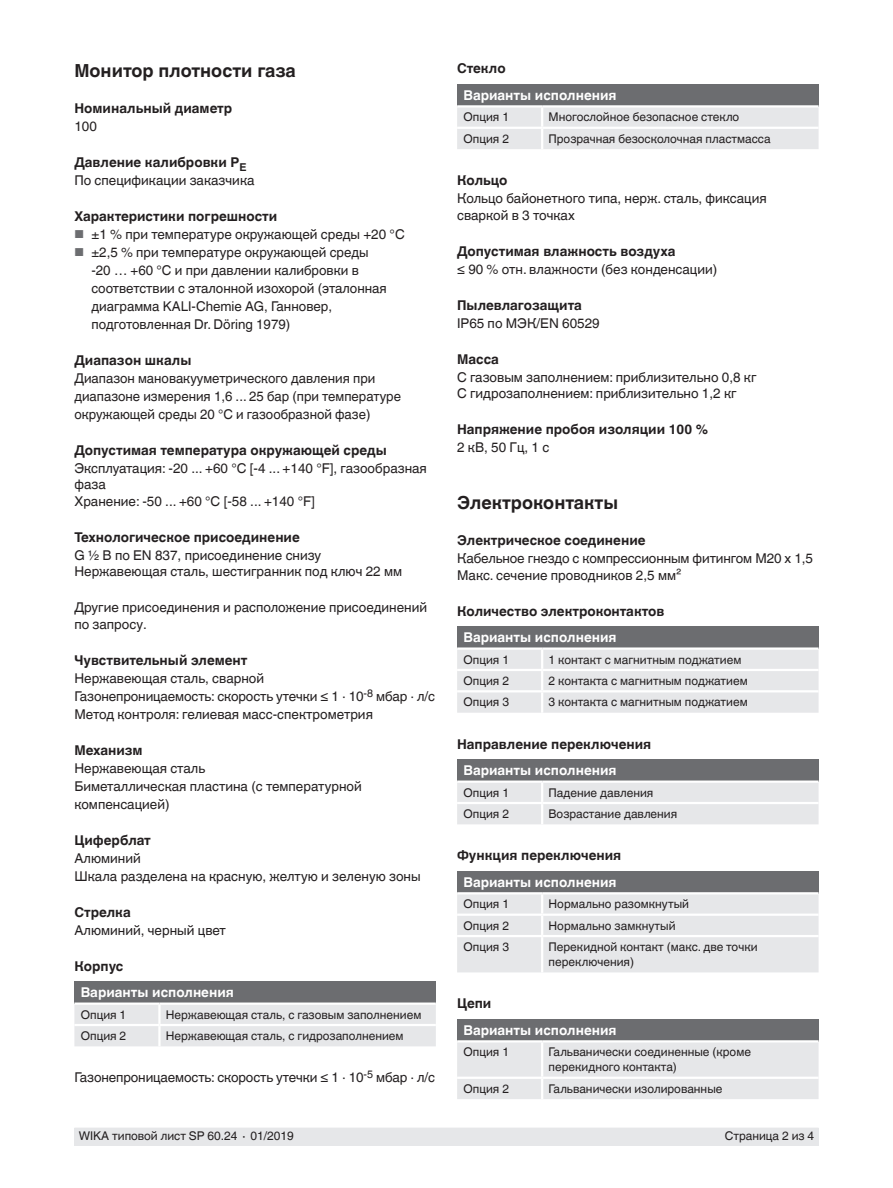
<style>
.page{position:relative;width:893px;height:1188px;background:#fff}
.page>*{position:absolute;margin:0;border:0;box-sizing:border-box;transform-origin:0 0}
.t1{font:700 18px "Helvetica World";color:#231f20}
.t2{font:13.5px/18px "Helvetica World";color:#231f20}
.t3{font:700 13.5px "Helvetica World";color:#231f20}
.t4{font:700 13.5px "Helvetica World";color:#fff}
.t5{font:12px/15px "Helvetica World";color:#231f20}
.s1{font-weight:700}
.s2{font-size:11.55px;color:#6c6d70}
</style>
<div class="page">
<div style="left:74px;top:1128px;width:745px;height:17px;background:#e6e7e9"></div>
<div style="left:74px;top:981px;width:362px;height:23px;background:#6c6d70"></div>
<div style="left:74px;top:1005px;width:362px;height:41px;background:#e6e7e9"></div>
<hr style="left:74px;top:1003px;width:85px;height:2px;background:#fff">
<hr style="left:159px;top:1003px;width:277px;height:2px;background:#fff">
<hr style="left:158px;top:1005px;width:3px;height:19px;background:#fff">
<hr style="left:74px;top:1024px;width:85px;height:2px;background:#fff">
<hr style="left:159px;top:1024px;width:277px;height:2px;background:#fff">
<hr style="left:158px;top:1026px;width:3px;height:20px;background:#fff">
<div style="left:457px;top:84px;width:362px;height:22px;background:#6c6d70"></div>
<hr style="left:457px;top:105px;width:85px;height:3px;background:#fff">
<hr style="left:542px;top:105px;width:277px;height:3px;background:#fff">
<div style="left:457px;top:106px;width:362px;height:43px;background:#e6e7e9"></div>
<hr style="left:457px;top:127px;width:85px;height:2px;background:#fff">
<hr style="left:542px;top:127px;width:277px;height:2px;background:#fff">
<hr style="left:541px;top:129px;width:2px;height:20px;background:#fff">
<div style="left:457px;top:626px;width:362px;height:23px;background:#6c6d70"></div>
<hr style="left:457px;top:647px;width:85px;height:3px;background:#fff">
<hr style="left:542px;top:647px;width:277px;height:3px;background:#fff">
<div style="left:457px;top:650px;width:362px;height:63px;background:#e6e7e9"></div>
<hr style="left:457px;top:690px;width:85px;height:2px;background:#fff">
<hr style="left:542px;top:690px;width:277px;height:2px;background:#fff">
<hr style="left:541px;top:692px;width:2px;height:21px;background:#fff">
<div style="left:457px;top:759px;width:362px;height:23px;background:#6c6d70"></div>
<hr style="left:457px;top:781px;width:85px;height:2px;background:#fff">
<hr style="left:542px;top:781px;width:277px;height:2px;background:#fff">
<div style="left:457px;top:783px;width:362px;height:41px;background:#e6e7e9"></div>
<hr style="left:457px;top:802px;width:85px;height:2px;background:#fff">
<hr style="left:542px;top:802px;width:277px;height:2px;background:#fff">
<hr style="left:541px;top:804px;width:2px;height:20px;background:#fff">
<div style="left:457px;top:871px;width:362px;height:22px;background:#6c6d70"></div>
<hr style="left:457px;top:892px;width:85px;height:2px;background:#fff">
<hr style="left:542px;top:892px;width:277px;height:2px;background:#fff">
<div style="left:457px;top:893px;width:362px;height:79px;background:#e6e7e9"></div>
<hr style="left:457px;top:935px;width:85px;height:2px;background:#fff">
<hr style="left:542px;top:935px;width:277px;height:2px;background:#fff">
<hr style="left:541px;top:937px;width:2px;height:35px;background:#fff">
<div style="left:457px;top:1019px;width:362px;height:22px;background:#6c6d70"></div>
<div style="left:457px;top:1043px;width:362px;height:56px;background:#e6e7e9"></div>
<hr style="left:457px;top:1040px;width:85px;height:3px;background:#fff">
<hr style="left:542px;top:1040px;width:277px;height:3px;background:#fff">
<hr style="left:541px;top:1043px;width:2px;height:34px;background:#fff">
<hr style="left:457px;top:1077px;width:85px;height:2px;background:#fff">
<hr style="left:542px;top:1077px;width:277px;height:2px;background:#fff">
<hr style="left:541px;top:1079px;width:2px;height:20px;background:#fff">
<h1 class="t1" style="left:74px;top:60px;width:223px">Монитор плотности газа</h1>
<p class="t3" style="left:74px;top:100px;width:159px">Номинальный диаметр</p>
<p class="t2" style="left:74px;top:117px;width:24px">100</p>
<p class="t2" style="left:74px;top:153px;width:182px"><span class="s1">Давление калибровки P</span><sub>E<br></sub>По спецификации заказчика</p>
<p class="t3" style="left:74px;top:208px;width:204px">Характеристики погрешности</p>
<p class="t2" style="left:74px;top:225px;width:332px"><span class="s2">■</span> ±1 % при температуре окружающей среды +20 °C</p>
<p class="t2" style="left:91px;top:243px;width:297px;text-indent:-17px"><span class="s2">■</span> ±2,5 % при температуре окружающей среды -20 … +60 °C и при давлении калибровки в соответствии с эталонной изохорой (эталонная диаграмма KALI-Chemie AG, Ганновер, подготовленная Dr. Döring 1979)</p>
<p class="t3" style="left:74px;top:352px;width:119px">Диапазон шкалы</p>
<p class="t2" style="left:74px;top:369px;width:328px">Диапазон мановакууметрического давления при диапазоне измерения 1,6 ... 25 бар (при температуре окружающей среды 20 °C и газообразной фазе)</p>
<p class="t3" style="left:74px;top:442px;width:314px">Допустимая температура окружающей среды</p>
<p class="t2" style="left:74px;top:460px;width:354px;line-height:16.5px">Эксплуатация: -20 ... +60 °C [-4 ... +140 °F], газообразная фаза<br>Хранение: -50 ... +60 °C [-58 ... +140 °F]</p>
<p class="t3" style="left:74px;top:529px;width:227px">Технологическое присоединение</p>
<p class="t2" style="left:74px;top:547px;width:329px;line-height:16.5px">G ½ B по EN 837, присоединение снизу<br>Нержавеющая сталь, шестигранник под ключ 22 мм</p>
<p class="t2" style="left:74px;top:599px;width:354px;line-height:16.5px">Другие присоединения и расположение присоединений по запросу.</p>
<p class="t3" style="left:74px;top:652px;width:175px">Чувствительный элемент</p>
<p class="t2" style="left:74px;top:669px;width:362px">Нержавеющая сталь, сварной<br>Газонепроницаемость: скорость утечки ≤ 1 · 10<sup>-8</sup> мбар · л/с<br>Метод контроля: гелиевая масс-спектрометрия</p>
<p class="t3" style="left:74px;top:742px;width:70px">Механизм</p>
<p class="t2" style="left:74px;top:759px;width:289px">Нержавеющая сталь<br>Биметаллическая пластина (с температурной компенсацией)</p>
<p class="t3" style="left:74px;top:832px;width:78px">Циферблат</p>
<p class="t2" style="left:74px;top:849px;width:348px">Алюминий<br>Шкала разделена на красную, желтую и зеленую зоны</p>
<p class="t3" style="left:74px;top:904px;width:58px">Стрелка</p>
<p class="t2" style="left:74px;top:921px;width:153px">Алюминий, черный цвет</p>
<p class="t3" style="left:74px;top:958px;width:51px">Корпус</p>
<p class="t4" style="left:81px;top:985px;width:155px">Варианты исполнения</p>
<p class="t5" style="left:81px;top:1007px;width:47px">Опция 1</p>
<p class="t5" style="left:166px;top:1007px;width:257px">Нержавеющая сталь, с газовым заполнением</p>
<p class="t5" style="left:81px;top:1028px;width:47px">Опция 2</p>
<p class="t5" style="left:166px;top:1028px;width:239px">Нержавеющая сталь, с гидрозаполнением</p>
<p class="t2" style="left:74px;top:1069px;width:362px">Газонепроницаемость: скорость утечки ≤ 1 · 10<sup>-5</sup> мбар · л/с</p>
<p class="t3" style="left:457px;top:61px;width:50px">Стекло</p>
<p class="t4" style="left:463px;top:87px;width:155px">Варианты исполнения</p>
<p class="t5" style="left:463px;top:110px;width:47px">Опция 1</p>
<p class="t5" style="left:549px;top:110px;width:192px">Многослойное безопасное стекло</p>
<p class="t5" style="left:463px;top:131px;width:47px">Опция 2</p>
<p class="t5" style="left:549px;top:131px;width:224px">Прозрачная безосколочная пластмасса</p>
<p class="t3" style="left:457px;top:173px;width:52px">Кольцо</p>
<p class="t2" style="left:457px;top:190px;width:311px;line-height:16.5px">Кольцо байонетного типа, нерж. сталь, фиксация сваркой в 3 точках</p>
<p class="t3" style="left:457px;top:243px;width:220px">Допустимая влажность воздуха</p>
<p class="t2" style="left:457px;top:260px;width:262px">≤ 90 % отн. влажности (без конденсации)</p>
<p class="t3" style="left:457px;top:297px;width:126px">Пылевлагозащита</p>
<p class="t2" style="left:457px;top:314px;width:144px">IP65 по МЭК/EN 60529</p>
<p class="t3" style="left:457px;top:351px;width:43px">Масса</p>
<p class="t2" style="left:457px;top:369px;width:301px;line-height:16.5px">С газовым заполнением: приблизительно 0,8 кг<br>С гидрозаполнением: приблизительно 1,2 кг</p>
<p class="t3" style="left:457px;top:422px;width:253px">Напряжение пробоя изоляции 100 %</p>
<p class="t2" style="left:457px;top:438px;width:94px">2 кВ, 50 Гц, 1 с</p>
<h1 class="t1" style="left:457px;top:492px;width:162px">Электроконтакты</h1>
<p class="t3" style="left:457px;top:533px;width:190px">Электрическое соединение</p>
<p class="t2" style="left:457px;top:550px;width:357px;line-height:16.5px">Кабельное гнездо с компрессионным фитингом M20 x 1,5<br>Макс. сечение проводников 2,5 мм²</p>
<p class="t3" style="left:457px;top:603px;width:209px">Количество электроконтактов</p>
<p class="t4" style="left:463px;top:630px;width:155px">Варианты исполнения</p>
<p class="t5" style="left:463px;top:652px;width:47px">Опция 1</p>
<p class="t5" style="left:549px;top:652px;width:194px">1 контакт с магнитным поджатием</p>
<p class="t5" style="left:463px;top:673px;width:47px">Опция 2</p>
<p class="t5" style="left:549px;top:673px;width:201px">2 контакта с магнитным поджатием</p>
<p class="t5" style="left:463px;top:695px;width:47px">Опция 3</p>
<p class="t5" style="left:549px;top:695px;width:201px">3 контакта с магнитным поджатием</p>
<p class="t3" style="left:457px;top:736px;width:196px">Направление переключения</p>
<p class="t4" style="left:463px;top:763px;width:155px">Варианты исполнения</p>
<p class="t5" style="left:463px;top:785px;width:47px">Опция 1</p>
<p class="t5" style="left:549px;top:785px;width:106px">Падение давления</p>
<p class="t5" style="left:463px;top:806px;width:47px">Опция 2</p>
<p class="t5" style="left:549px;top:806px;width:130px">Возрастание давления</p>
<p class="t3" style="left:457px;top:848px;width:166px">Функция переключения</p>
<p class="t4" style="left:463px;top:874px;width:155px">Варианты исполнения</p>
<p class="t5" style="left:463px;top:897px;width:47px">Опция 1</p>
<p class="t5" style="left:549px;top:897px;width:142px">Нормально разомкнутый</p>
<p class="t5" style="left:463px;top:918px;width:47px">Опция 2</p>
<p class="t5" style="left:549px;top:918px;width:129px">Нормально замкнутый</p>
<p class="t5" style="left:463px;top:939px;width:47px">Опция 3</p>
<p class="t5" style="left:549px;top:939px;width:211px">Перекидной контакт (макс. две точки переключения)</p>
<p class="t3" style="left:457px;top:996px;width:36px">Цепи</p>
<p class="t4" style="left:463px;top:1022px;width:155px">Варианты исполнения</p>
<p class="t5" style="left:463px;top:1045px;width:47px">Опция 1</p>
<p class="t5" style="left:549px;top:1045px;width:204px">Гальванически соединенные (кроме перекидного контакта)</p>
<p class="t5" style="left:463px;top:1081px;width:47px">Опция 2</p>
<p class="t5" style="left:549px;top:1081px;width:175px">Гальванически изолированные</p>
<p class="t5" style="left:79px;top:1129px;width:217px">WIKA типовой лист SP 60.24 ∙ 01/2019</p>
<p class="t5" style="left:725px;top:1129px;width:91px">Страница 2 из 4</p>
</div>
